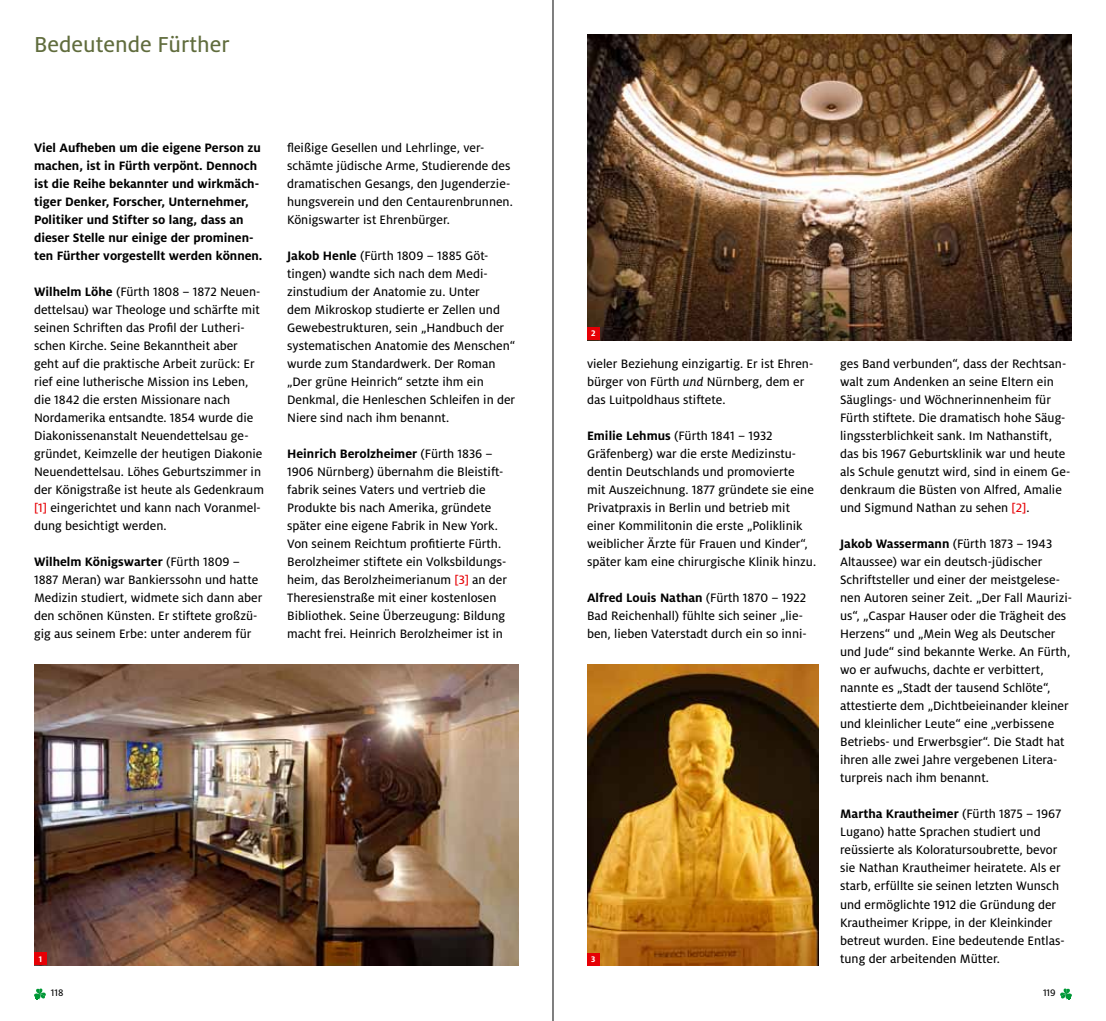
<style>
.page{position:relative;width:1106px;height:1021px;background:#fff}
.page>*{position:absolute;margin:0;border:0;box-sizing:border-box;transform-origin:0 0}
.t1{font:24px "Milo LF Text";color:#606c3d}
.t2{font:13.5px/18px "Milo LF Text";color:#000}
.t3{font:700 13.5px/18px "Milo LF";color:#000}
.t4{font:10.5px "Milo LF Text";color:#000}
.t5{font:700 9px "Milo LF";color:#fff}
.s1{font-family:"Milo LF";font-weight:700}
.s2{color:#e60005}
.s3{font-family:"Milo LF Text";font-weight:400}
.s4{font-style:italic}
</style>
<div class="page">
<svg style="left:34px;top:988px;width:12px;height:11px"></svg>
<svg style="left:1060px;top:988px;width:12px;height:11px"></svg>
<img style="left:587px;top:664px;width:232px;height:301px">
<img style="left:34px;top:664px;width:485px;height:301px">
<img style="left:587px;top:34px;width:485px;height:306px">
<div style="left:34px;top:952px;width:13px;height:13px;background:#e60005"></div>
<div style="left:587px;top:327px;width:13px;height:13px;background:#e60005"></div>
<div style="left:587px;top:952px;width:13px;height:13px;background:#e60005"></div>
<hr style="left:553px;top:0;width:1px;height:1020px;background:#000">
<h1 class="t1" style="left:34px;top:30px;width:197px">Bedeutende Fürther</h1>
<p class="t3" style="left:34px;top:139px;width:230px">Viel Aufheben um die eigene Person zu machen, ist in Fürth verpönt. Dennoch ist die Reihe bekannter und wirkmäch&shy;tiger Denker, Forscher, Unternehmer, Politiker und Stifter so lang, dass an dieser Stelle nur einige der prominen&shy;ten Fürther vorgestellt werden können.</p>
<p class="t2" style="left:34px;top:283px;width:231px"><span class="s1">Wilhelm Löhe</span> (Fürth 1808 – 1872 Neuen&shy;dettelsau) war Theologe und schärfte mit seinen Schriften das Profil der Lutheri&shy;schen Kirche. Seine Bekanntheit aber geht auf die praktische Arbeit zurück: Er rief eine lutherische Mission ins Leben, die 1842 die ersten Missionare nach Nordamerika entsandte. 1854 wurde die Diakonissenanstalt Neuendettelsau ge&shy;gründet, Keimzelle der heutigen Diakonie Neuendettelsau. Löhes Geburtszimmer in der Königstraße ist heute als Gedenkraum <span class="s2">[1]</span> eingerichtet und kann nach Voranmel&shy;dung besichtigt werden.</p>
<p class="t3" style="left:34px;top:553px;width:207px">Wilhelm Königswarter <span class="s3">(Fürth 1809 –</span></p>
<p class="t2" style="left:34px;top:571px;width:230px">1887 Meran) war Bankierssohn und hatte Medizin studiert, widmete sich dann aber den schönen Künsten. Er stiftete großzü&shy;gig aus seinem Erbe: unter anderem für</p>
<p class="t2" style="left:287px;top:139px;width:227px">fleißige Gesellen und Lehrlinge, ver&shy;schämte jüdische Arme, Studierende des dramatischen Gesangs, den Jugenderzie&shy;hungsverein und den Centaurenbrunnen.<br>Königswarter ist Ehrenbürger.</p>
<p class="t2" style="left:287px;top:247px;width:230px"><span class="s1">Jakob Henle</span> (Fürth 1809 – 1885 Göt&shy;tingen) wandte sich nach dem Medi&shy;zinstudium der Anatomie zu. Unter<br>dem Mikroskop studierte er Zellen und Gewebestrukturen, sein „Handbuch der systematischen Anatomie des Menschen“ wurde zum Standardwerk. Der Roman „Der grüne Heinrich“ setzte ihm ein Denkmal, die Henleschen Schleifen in der Niere sind nach ihm benannt.</p>
<p class="t3" style="left:287px;top:445px;width:207px">Heinrich Berolzheimer <span class="s3">(Fürth 1836 –</span></p>
<p class="t2" style="left:287px;top:463px;width:221px">1906 Nürnberg) übernahm die Bleistift&shy;fabrik seines Vaters und vertrieb die Produkte bis nach Amerika, gründete später eine eigene Fabrik in New York.<br>Von seinem Reichtum profitierte Fürth.<br>Berolzheimer stiftete ein Volksbildungs&shy;heim, das Berolzheimerianum <span class="s2">[3]</span> an der Theresienstraße mit einer kostenlosen Bibliothek. Seine Überzeugung: Bildung macht frei. Heinrich Berolzheimer ist in</p>
<p class="t5" style="left:591px;top:328px;width:6px">2</p>
<p class="t2" style="left:587px;top:355px;width:228px">vieler Beziehung einzigartig. Er ist Ehren&shy;bürger von Fürth <span class="s4">und</span> Nürnberg, dem er das Luitpoldhaus stiftete.</p>
<p class="t2" style="left:587px;top:427px;width:230px"><span class="s1">Emilie Lehmus</span> (Fürth 1841 – 1932<br>Gräfenberg) war die erste Medizinstu&shy;dentin Deutschlands und promovierte mit Auszeichnung. 1877 gründete sie eine Privatpraxis in Berlin und betrieb mit einer Kommilitonin die erste „Poliklinik weiblicher Ärzte für Frauen und Kinder“, später kam eine chirurgische Klinik hinzu.</p>
<p class="t3" style="left:587px;top:589px;width:221px">Alfred Louis Nathan <span class="s3">(Fürth 1870 – 1922</span></p>
<p class="t2" style="left:587px;top:607px;width:221px">Bad Reichenhall) fühlte sich seiner „lie&shy;ben, lieben Vaterstadt durch ein so inni-</p>
<p class="t2" style="left:840px;top:355px;width:232px">ges Band verbunden“, dass der Rechtsan&shy;walt zum Andenken an seine Eltern ein Säuglings- und Wöchnerinnenheim für Fürth stiftete. Die dramatisch hohe Säug&shy;lingssterblichkeit sank. Im Nathanstift, das bis 1967 Geburtsklinik war und heute als Schule genutzt wird, sind in einem Ge&shy;denkraum die Büsten von Alfred, Amalie und Sigmund Nathan zu sehen <span class="s2">[2]</span>.</p>
<p class="t3" style="left:840px;top:535px;width:213px">Jakob Wassermann <span class="s3">(Fürth 1873 – 1943</span></p>
<p class="t2" style="left:840px;top:553px;width:233px">Altaussee) war ein deutsch-jüdischer Schriftsteller und einer der meistgelese&shy;nen Autoren seiner Zeit. „Der Fall Maurizi&shy;us“, „Caspar Hauser oder die Trägheit des Herzens“ und „Mein Weg als Deutscher und Jude“ sind bekannte Werke. An Fürth, wo er aufwuchs, dachte er verbittert, nannte es „Stadt der tausend Schlöte“, attestierte dem „Dichtbeieinander kleiner und kleinlicher Leute“ eine „verbissene Betriebs- und Erwerbsgier“. Die Stadt hat ihren alle zwei Jahre vergebenen Litera&shy;turpreis nach ihm benannt.</p>
<p class="t3" style="left:840px;top:805px;width:223px">Martha Krautheimer <span class="s3">(Fürth 1875 – 1967</span></p>
<p class="t2" style="left:840px;top:823px;width:226px">Lugano) hatte Sprachen studiert und reüssierte als Koloratursoubrette, bevor sie Nathan Krautheimer heiratete. Als er starb, erfüllte sie seinen letzten Wunsch und ermöglichte 1912 die Gründung der Krautheimer Krippe, in der Kleinkinder betreut wurden. Eine bedeutende Entlas-</p>
<p class="t5" style="left:39px;top:953px;width:5px">1</p>
<p class="t2" style="left:840px;top:949px;width:161px">tung der arbeitenden Mütter.</p>
<p class="t5" style="left:591px;top:953px;width:6px">3</p>
<p class="t4" style="left:51px;top:986px;width:14px">118</p>
<p class="t4" style="left:1043px;top:986px;width:14px">119</p>
</div>
